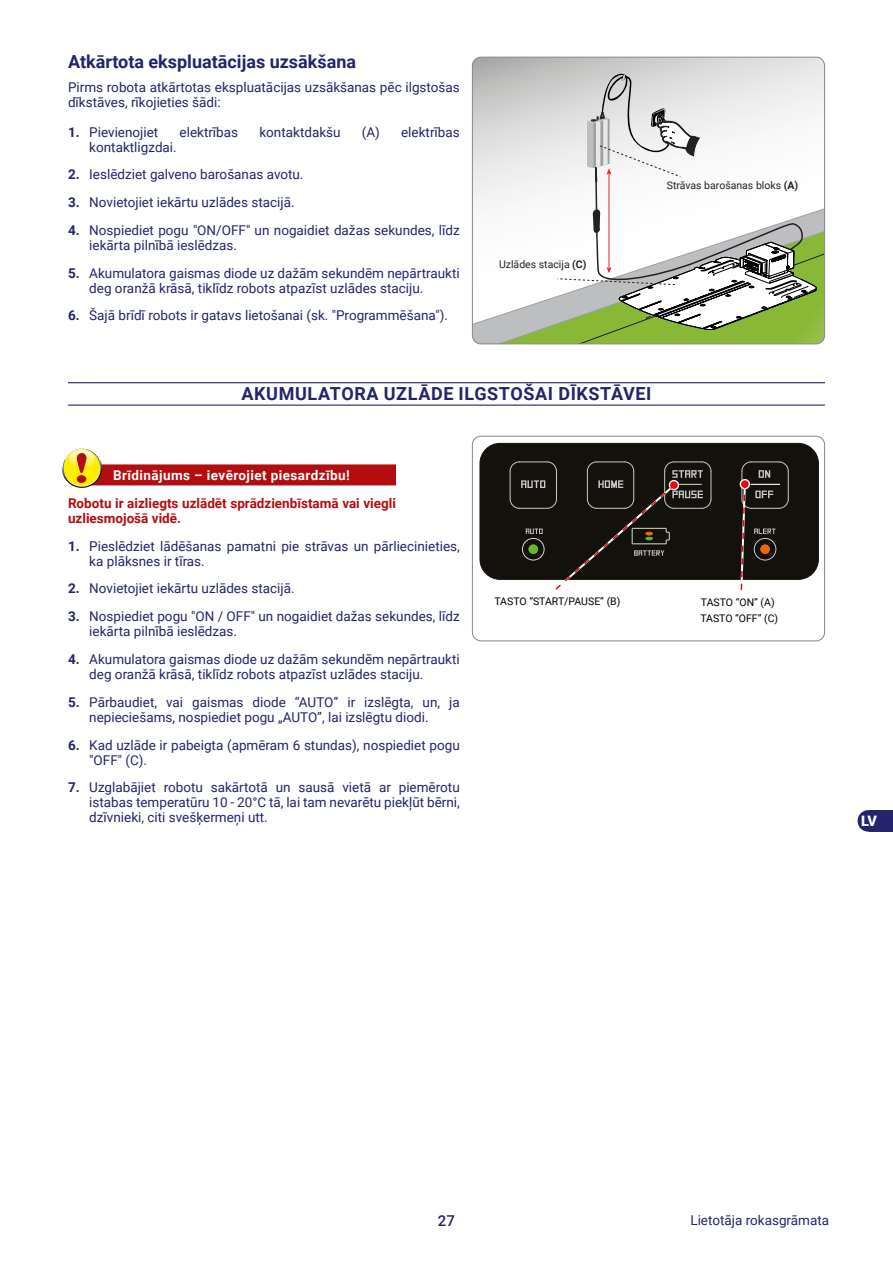
<style>
.page{position:relative;width:893px;height:1263px;background:#fff}
.page>*{position:absolute;margin:0;border:0;box-sizing:border-box;transform-origin:0 0}
.t1{font:700 18px "Roboto";letter-spacing:.035em;color:#24246c}
.t2{font:700 18px "Roboto";color:#24246c}
.t3{font:500 15px "Roboto";color:#24246c}
.t4{font:900 14.4px "Roboto";color:#fff}
.t5{font:13.5px/15px "Roboto";color:#24246c}
.t6{font:700 13.5px/15px "Roboto";color:#b20e10}
.t7{font:700 13.5px "Roboto";letter-spacing:.03em;color:#fff}
.t8{font:10.5px "Roboto";color:#000}
.t9{font:10.5px "Roboto";color:#232021}
.s1{font-weight:700}
</style>
<div class="page">
<div style="left:868px;top:810px;width:25px;height:22px;background:#24246c"></div>
<div style="left:858px;top:810px;width:21px;height:22px;background:#24246c;border-radius:50%"></div>
<hr style="left:68px;top:382px;width:757px;height:1px;background:#24246c">
<hr style="left:68px;top:405px;width:757px;height:1px;background:#24246c">
<svg style="left:472px;top:57px;width:353px;height:145px"></svg>
<svg style="left:472px;top:202px;width:353px;height:142px"></svg>
<svg style="left:557px;top:74px;width:260px;height:256px"></svg>
<div style="left:472px;top:57px;width:353px;height:287px;border:1px solid #878787;border-radius:9px"></div>
<div style="left:72px;top:464px;width:324px;height:21px;background:#b20e10"></div>
<svg style="left:62px;top:447px;width:40px;height:41px"></svg>
<svg style="left:63px;top:449px;width:38px;height:38px"></svg>
<svg style="left:64px;top:449px;width:36px;height:37px"></svg>
<svg style="left:65px;top:449px;width:34px;height:34px"></svg>
<div style="left:479px;top:443px;width:340px;height:137px;background:#13110c;border:1px solid #12100b;border-radius:20px"></div>
<hr style="left:500px;top:579px;width:298px;height:1px;background:#12100b">
<svg style="left:509px;top:461px;width:203px;height:129px"></svg>
<div style="left:670px;top:481px;width:8px;height:8px;background:#e30613;border-radius:50%"></div>
<svg style="left:739px;top:442px;width:50px;height:148px"></svg>
<div style="left:741px;top:480px;width:8px;height:8px;background:#e30613;border-radius:50%"></div>
<div style="left:472px;top:436px;width:353px;height:205px;border:1px solid #878787;border-radius:9px"></div>
<h1 class="t2" style="left:68px;top:49px;width:290px">Atkārtota ekspluatācijas uzsākšana</h1>
<p class="t5" style="left:68px;top:79px;width:393px">Pirms robota atkārtotas ekspluatācijas uzsākšanas pēc ilgstošas dīkstāves, rīkojieties šādi:</p>
<p class="t5" style="left:68px;top:124px;width:92px"><span class="s1">1.</span> Pievienojiet</p>
<p class="t5" style="left:180px;top:124px;width:60px">elektrības</p>
<p class="t5" style="left:259px;top:124px;width:83px">kontaktdakšu</p>
<p class="t5" style="left:362px;top:124px;width:99px">(A) elektrības</p>
<p class="t5" style="left:89px;top:139px;width:89px">kontaktligzdai.</p>
<p class="t5" style="left:68px;top:167px;width:237px"><span class="s1">2.</span> Ieslēdziet galveno barošanas avotu.</p>
<p class="t5" style="left:68px;top:194px;width:228px"><span class="s1">3.</span> Novietojiet iekārtu uzlādes stacijā.</p>
<p class="t5" style="left:89px;top:222px;width:372px;text-indent:-21px"><span class="s1">4.</span> Nospiediet pogu "ON/OFF" un nogaidiet dažas sekundes, līdz iekārta pilnībā ieslēdzas.</p>
<p class="t5" style="left:89px;top:265px;width:372px;text-indent:-21px"><span class="s1">5.</span> Akumulatora gaismas diode uz dažām sekundēm nepārtraukti deg oranžā krāsā, tiklīdz robots atpazīst uzlādes staciju.</p>
<p class="t5" style="left:68px;top:308px;width:381px"><span class="s1">6.</span> Šajā brīdī robots ir gatavs lietošanai (sk. "Programmēšana").</p>
<p class="t9" style="left:499px;top:257px;width:89px">Uzlādes stacija <span class="s1">(C)</span></p>
<p class="t9" style="left:667px;top:177px;width:133px">Strāvas barošanas bloks <span class="s1">(A)</span></p>
<h1 class="t1" style="left:241px;top:381px;width:412px">AKUMULATORA UZLĀDE ILGSTOŠAI DĪKSTĀVEI</h1>
<p class="t7" style="left:113px;top:466px;width:238px">Brīdinājums – ievērojiet piesardzību!</p>
<p class="t6" style="left:68px;top:495px;width:329px">Robotu ir aizliegts uzlādēt sprādzienbīstamā vai viegli uzliesmojošā vidē.</p>
<p class="t5" style="left:89px;top:538px;width:372px;text-indent:-21px"><span class="s1">1.</span> Pieslēdziet lādēšanas pamatni pie strāvas un pārliecinieties, ka plāksnes ir tīras.</p>
<p class="t5" style="left:68px;top:581px;width:228px"><span class="s1">2.</span> Novietojiet iekārtu uzlādes stacijā.</p>
<p class="t5" style="left:89px;top:608px;width:372px;text-indent:-21px"><span class="s1">3.</span> Nospiediet pogu "ON / OFF" un nogaidiet dažas sekundes, līdz iekārta pilnībā ieslēdzas.</p>
<p class="t5" style="left:89px;top:651px;width:372px;text-indent:-21px"><span class="s1">4.</span> Akumulatora gaismas diode uz dažām sekundēm nepārtraukti deg oranžā krāsā, tiklīdz robots atpazīst uzlādes staciju.</p>
<p class="t5" style="left:89px;top:694px;width:372px;text-indent:-21px"><span class="s1">5.</span> Pārbaudiet, vai gaismas diode “AUTO” ir izslēgta, un, ja nepieciešams, nospiediet pogu „AUTO”, lai izslēgtu diodi.</p>
<p class="t5" style="left:89px;top:737px;width:372px;text-indent:-21px"><span class="s1">6.</span> Kad uzlāde ir pabeigta (apmēram 6 stundas), nospiediet pogu "OFF" (C).</p>
<p class="t5" style="left:89px;top:779px;width:372px;text-align:justify;text-indent:-21px"><span class="s1">7.</span> Uzglabājiet robotu sakārtotā un sausā vietā ar piemērotu istabas temperatūru 10 - 20°C tā, lai tam nevarētu piekļūt bērni, dzīvnieki, citi svešķermeņi utt.</p>
<p class="t8" style="left:494px;top:594px;width:127px">TASTO “START/PAUSE” (B)</p>
<p class="t8" style="left:701px;top:595px;width:75px">TASTO “ON” (A)</p>
<p class="t8" style="left:700px;top:611px;width:79px">TASTO “OFF” (C)</p>
<p class="t4" style="left:861px;top:811px;width:17px">LV</p>
<p class="t3" style="left:438px;top:1210px;width:19px">27</p>
<p class="t5" style="left:690px;top:1212px;width:140px">Lietotāja rokasgrāmata</p>
</div>
